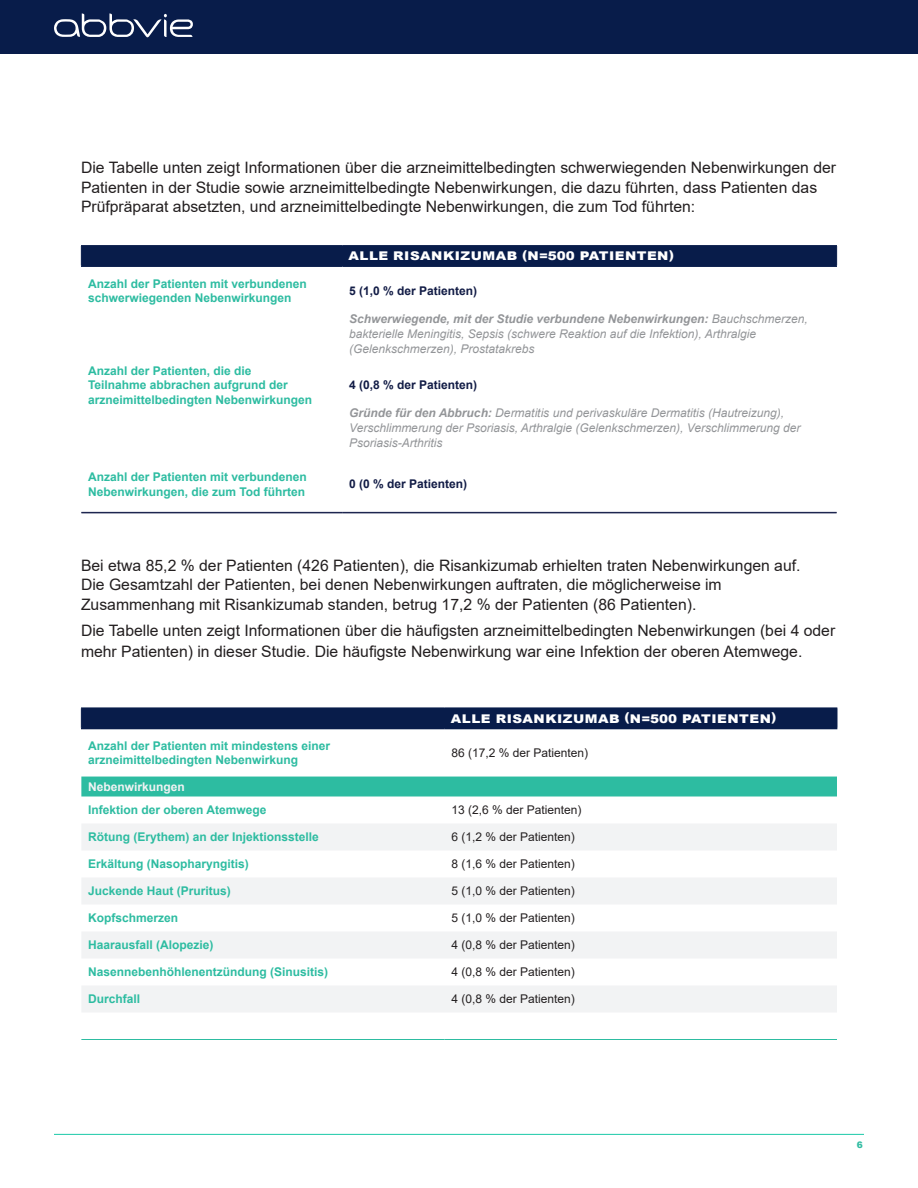
<style>
.page{position:relative;width:918px;height:1188px;background:#fff}
.page>*{position:absolute;margin:0;border:0;box-sizing:border-box;transform-origin:0 0}
.t1{font:15.75px/19.5px "Arial";color:#231f20}
.t2{font:700 12px/14.4px "Arial";color:#2dbca1}
.t3{font:italic 12px/15px "Arial";color:#939598}
.t4{font:12px "Arial";color:#231f20}
.t5{font:900 12px "Arial";letter-spacing:.035em;color:#fff;scale:1.13 1}
.t6{font:700 12px "Arial";color:#121c46}
.t7{font:700 12px "Arial";color:#f2f3f4}
.t8{font:900 9px "Arial";color:#33bda3}
.s1{font-weight:700}
</style>
<div class="page">
<div style="left:0;top:0;width:918px;height:54px;background:#081c4a"></div>
<svg style="left:54px;top:13px;width:139px;height:24px"></svg>
<hr style="left:54px;top:1134px;width:810px;height:1px;background:#1ac9a8">
<hr style="left:81px;top:245px;width:261px;height:1px;background:#081c4a">
<hr style="left:342px;top:245px;width:495px;height:1px;background:#081c4a">
<div style="left:81px;top:246px;width:756px;height:19px;background:#081c4a"></div>
<hr style="left:81px;top:265px;width:261px;height:2px;background:#081c4a">
<hr style="left:342px;top:265px;width:495px;height:2px;background:#081c4a">
<hr style="left:81px;top:512px;width:261px;height:1px;background:#141c48">
<hr style="left:81px;top:513px;width:261px;height:1px;background:#141c48">
<hr style="left:342px;top:512px;width:495px;height:1px;background:#141c48">
<hr style="left:342px;top:513px;width:495px;height:1px;background:#141c48">
<div style="left:81px;top:777px;width:756px;height:19px;background:#2dbca1"></div>
<svg style="left:82px;top:824px;width:755px;height:188px;fill:#f2f3f4"></svg>
<div style="left:81px;top:708px;width:757px;height:21px;background:#081c4a"></div>
<hr style="left:81px;top:728px;width:364px;height:1px;background:#081c4a">
<hr style="left:445px;top:728px;width:392px;height:1px;background:#081c4a">
<hr style="left:81px;top:1039px;width:364px;height:1px;background:#2dbca1">
<hr style="left:445px;top:1039px;width:392px;height:1px;background:#2dbca1">
<p class="t1" style="left:81px;top:158px;width:757px">Die Tabelle unten zeigt Informationen über die arzneimittelbedingten schwerwiegenden Nebenwirkungen der<br>Patienten in der Studie sowie arzneimittelbedingte Nebenwirkungen, die dazu führten, dass Patienten das<br>Prüfpräparat absetzten, und arzneimittelbedingte Nebenwirkungen, die zum Tod führten:</p>
<p class="t5" style="left:349px;top:247px;width:290px">ALLE RISANKIZUMAB (N=500 PATIENTEN)</p>
<p class="t2" style="left:88px;top:276px;width:220px">Anzahl der Patienten mit verbundenen schwerwiegenden Nebenwirkungen</p>
<p class="t6" style="left:349px;top:282px;width:130px">5 (1,0 % der Patienten)</p>
<p class="t3" style="left:349px;top:311px;width:460px"><span class="s1">Schwerwiegende, mit der Studie verbundene Nebenwirkungen:</span> Bauchschmerzen, bakterielle Meningitis, Sepsis (schwere Reaktion auf die Infektion), Arthralgie (Gelenkschmerzen), Prostatakrebs</p>
<p class="t2" style="left:88px;top:364px;width:226px">Anzahl der Patienten, die die<br>Teilnahme abbrachen aufgrund der arzneimittelbedingten Nebenwirkungen</p>
<p class="t6" style="left:349px;top:377px;width:130px">4 (0,8 % der Patienten)</p>
<p class="t3" style="left:349px;top:406px;width:453px"><span class="s1">Gründe für den Abbruch:</span> Dermatitis und perivaskuläre Dermatitis (Hautreizung),<br>Verschlimmerung der Psoriasis, Arthralgie (Gelenkschmerzen), Verschlimmerung der<br>Psoriasis-Arthritis</p>
<p class="t2" style="left:88px;top:470px;width:220px">Anzahl der Patienten mit verbundenen<br>Nebenwirkungen, die zum Tod führten</p>
<p class="t6" style="left:349px;top:476px;width:120px">0 (0 % der Patienten)</p>
<p class="t1" style="left:81px;top:555px;width:721px">Bei etwa 85,2 % der Patienten (426 Patienten), die Risankizumab erhielten traten Nebenwirkungen auf.<br>Die Gesamtzahl der Patienten, bei denen Nebenwirkungen auftraten, die möglicherweise im<br>Zusammenhang mit Risankizumab standen, betrug 17,2 % der Patienten (86 Patienten).</p>
<p class="t1" style="left:81px;top:620px;width:756px;line-height:21px">Die Tabelle unten zeigt Informationen über die häufigsten arzneimittelbedingten Nebenwirkungen (bei 4 oder mehr Patienten) in dieser Studie. Die häufigste Nebenwirkung war eine Infektion der oberen Atemwege.</p>
<p class="t5" style="left:451px;top:710px;width:290px">ALLE RISANKIZUMAB (N=500 PATIENTEN)</p>
<p class="t2" style="left:88px;top:739px;width:244px">Anzahl der Patienten mit mindestens einer arzneimittelbedingten Nebenwirkung</p>
<p class="t4" style="left:451px;top:745px;width:138px">86 (17,2 % der Patienten)</p>
<p class="t7" style="left:88px;top:778px;width:98px">Nebenwirkungen</p>
<p class="t2" style="left:88px;top:803px;width:180px">Infektion der oberen Atemwege</p>
<p class="t4" style="left:451px;top:802px;width:132px">13 (2,6 % der Patienten)</p>
<p class="t2" style="left:88px;top:830px;width:232px">Rötung (Erythem) an der Injektionsstelle</p>
<p class="t4" style="left:451px;top:829px;width:125px">6 (1,2 % der Patienten)</p>
<p class="t2" style="left:88px;top:857px;width:162px">Erkältung (Nasopharyngitis)</p>
<p class="t4" style="left:451px;top:856px;width:125px">8 (1,6 % der Patienten)</p>
<p class="t2" style="left:88px;top:884px;width:144px">Juckende Haut (Pruritus)</p>
<p class="t4" style="left:451px;top:883px;width:125px">5 (1,0 % der Patienten)</p>
<p class="t2" style="left:88px;top:911px;width:92px">Kopfschmerzen</p>
<p class="t4" style="left:451px;top:910px;width:125px">5 (1,0 % der Patienten)</p>
<p class="t2" style="left:88px;top:938px;width:127px">Haarausfall (Alopezie)</p>
<p class="t4" style="left:451px;top:937px;width:125px">4 (0,8 % der Patienten)</p>
<p class="t2" style="left:88px;top:965px;width:242px">Nasennebenhöhlenentzündung (Sinusitis)</p>
<p class="t4" style="left:451px;top:964px;width:125px">4 (0,8 % der Patienten)</p>
<p class="t2" style="left:88px;top:992px;width:54px">Durchfall</p>
<p class="t4" style="left:451px;top:991px;width:125px">4 (0,8 % der Patienten)</p>
<p class="t8" style="left:857px;top:1139px;width:8px">6</p>
</div>
